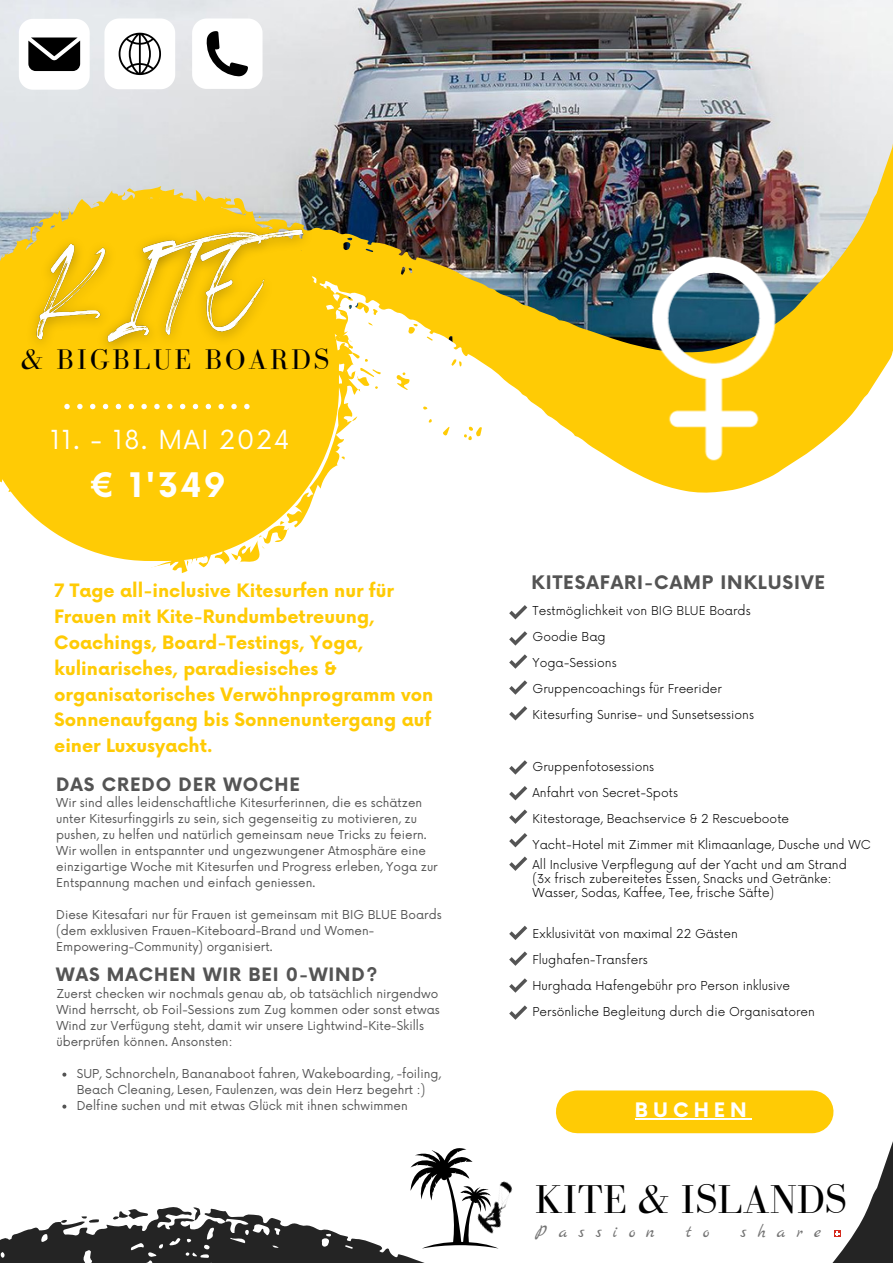
<style>
.page{position:relative;width:893px;height:1264px;background:#fff}
.page>*{position:absolute;margin:0;border:0;box-sizing:border-box;transform-origin:0 0}
.t1{font:41.4px "Bodoni FLF";color:#000}
.t2{font:700 33px "Now";color:#fff}
.t3{font:29.25px "Bodoni FLF";letter-spacing:.095em;color:#000}
.t4{font:25.5px "Now";letter-spacing:.065em;color:#fff}
.t5{font:700 19.5px "Now";letter-spacing:.255em;color:#fff}
.t6{font:700 18.15px "Now";letter-spacing:.05em;color:#545454}
.t7{font:18.15px "Marck Script";letter-spacing:.615em;color:#737373}
.t8{font:700 18px/25.8px "Now";color:#ffcb05}
.t9{font:700 18px "Now";letter-spacing:.05em;color:#545454}
.t10{font:12px/16px "Now";color:#545454}
.t11{font:300 12px/14px "Now";color:#000}
</style>
<div class="page">
<img style="left:0;top:0;width:892px;height:92px">
<img style="left:0;top:92px;width:892px;height:126px">
<svg style="left:358px;top:218px;width:170px;height:711px"></svg>
<svg style="left:0;top:186px;width:358px;height:387px;fill:#ffcb05"></svg>
<svg style="left:352px;top:416px;width:5px;height:5px"></svg>
<svg style="left:341px;top:456px;width:4px;height:3px"></svg>
<svg style="left:355px;top:370px;width:4px;height:12px"></svg>
<svg style="left:192px;top:18px;width:70px;height:71px"></svg>
<svg style="left:104px;top:18px;width:71px;height:71px"></svg>
<svg style="left:0;top:1090px;width:892px;height:172px"></svg>
<svg style="left:193px;top:1206px;width:8px;height:14px"></svg>
<svg style="left:61px;top:1219px;width:6px;height:4px"></svg>
<svg style="left:81px;top:1215px;width:18px;height:8px"></svg>
<svg style="left:113px;top:1206px;width:35px;height:13px"></svg>
<svg style="left:834px;top:1230px;width:6px;height:6px"></svg>
<svg style="left:410px;top:1143px;width:88px;height:105px"></svg>
<img style="left:468px;top:1178px;width:59px;height:63px">
<svg style="left:19px;top:19px;width:71px;height:71px"></svg>
<div style="left:577px;top:1090px;width:235px;height:43px;background:#ffcb05"></div>
<hr style="left:635px;top:1118px;width:116px;height:1px;background:#fff">
<svg style="left:64px;top:404px;width:6px;height:5px"></svg>
<svg style="left:77px;top:404px;width:6px;height:5px"></svg>
<svg style="left:90px;top:404px;width:5px;height:5px"></svg>
<svg style="left:103px;top:404px;width:5px;height:5px"></svg>
<svg style="left:116px;top:404px;width:5px;height:5px"></svg>
<svg style="left:128px;top:404px;width:6px;height:5px"></svg>
<svg style="left:141px;top:404px;width:6px;height:5px"></svg>
<svg style="left:154px;top:404px;width:6px;height:5px"></svg>
<svg style="left:167px;top:404px;width:5px;height:5px"></svg>
<svg style="left:180px;top:404px;width:5px;height:5px"></svg>
<svg style="left:193px;top:404px;width:5px;height:5px"></svg>
<svg style="left:206px;top:404px;width:5px;height:5px"></svg>
<svg style="left:218px;top:404px;width:6px;height:5px"></svg>
<svg style="left:231px;top:404px;width:6px;height:5px"></svg>
<svg style="left:244px;top:404px;width:5px;height:5px"></svg>
<svg style="left:62px;top:1072px;width:4px;height:4px"></svg>
<svg style="left:62px;top:1104px;width:4px;height:4px"></svg>
<svg style="left:509px;top:680px;width:18px;height:14px"></svg>
<svg style="left:509px;top:654px;width:18px;height:14px"></svg>
<svg style="left:509px;top:631px;width:18px;height:14px"></svg>
<svg style="left:509px;top:612px;width:18px;height:7px"></svg>
<svg style="left:509px;top:856px;width:18px;height:14px"></svg>
<svg style="left:509px;top:760px;width:18px;height:14px"></svg>
<svg style="left:509px;top:786px;width:18px;height:14px"></svg>
<svg style="left:509px;top:809px;width:18px;height:14px"></svg>
<svg style="left:509px;top:833px;width:18px;height:14px"></svg>
<svg style="left:509px;top:1005px;width:18px;height:14px"></svg>
<svg style="left:509px;top:925px;width:18px;height:15px"></svg>
<svg style="left:509px;top:951px;width:18px;height:14px"></svg>
<svg style="left:509px;top:978px;width:18px;height:14px"></svg>
<img style="left:460px;top:104px;width:432px;height:508px">
<img style="left:12px;top:209px;width:316px;height:178px">
<svg style="left:509px;top:706px;width:18px;height:14px"></svg>
<p class="t3" style="left:21px;top:344px;width:309px">&amp; BIGBLUE BOARDS</p>
<p class="t4" style="left:50px;top:425px;width:241px">11. - 18. MAI 2024</p>
<p class="t2" style="left:91px;top:467px;width:136px">€ 1'349</p>
<p class="t8" style="left:54px;top:578px;width:380px">7 Tage all-inclusive Kitesurfen nur für Frauen mit Kite-Rundumbetreuung, Coachings, Board-Testings, Yoga, kulinarisches, paradiesisches &amp; organisatorisches Verwöhnprogramm von Sonnenaufgang bis Sonnenuntergang auf einer Luxusyacht.</p>
<p class="t9" style="left:56px;top:774px;width:245px">DAS CREDO DER WOCHE</p>
<p class="t10" style="left:56px;top:795px;width:383px">Wir sind alles leidenschaftliche Kitesurferinnen, die es schätzen unter Kitesurfinggirls zu sein, sich gegenseitig zu motivieren, zu pushen, zu helfen und natürlich gemeinsam neue Tricks zu feiern.<br>Wir wollen in entspannter und ungezwungener Atmosphäre eine einzigartige Woche mit Kitesurfen und Progress erleben, Yoga zur Entspannung machen und einfach geniessen.</p>
<p class="t10" style="left:56px;top:907px;width:387px">Diese Kitesafari nur für Frauen ist gemeinsam mit BIG BLUE Boards (dem exklusiven Frauen-Kiteboard-Brand und Women-<br>Empowering-Community) organisiert.</p>
<p class="t9" style="left:56px;top:964px;width:322px">WAS MACHEN WIR BEI 0-WIND?</p>
<p class="t10" style="left:56px;top:985px;width:385px">Zuerst checken wir nochmals genau ab, ob tatsächlich nirgendwo Wind herrscht, ob Foil-Sessions zum Zug kommen oder sonst etwas Wind zur Verfügung steht, damit wir unsere Lightwind-Kite-Skills überprüfen können. Ansonsten:</p>
<p class="t10" style="left:77px;top:1065px;width:366px">SUP, Schnorcheln, Bananaboot fahren, Wakeboarding, -foiling,<br>Beach Cleaning, Lesen, Faulenzen, was dein Herz begehrt :)</p>
<p class="t10" style="left:77px;top:1097px;width:332px">Delfine suchen und mit etwas Glück mit ihnen schwimmen</p>
<p class="t6" style="left:531px;top:572px;width:295px">KITESAFARI-CAMP INKLUSIVE</p>
<p class="t11" style="left:532px;top:604px;width:220px">Testmöglichkeit von BIG BLUE Boards</p>
<p class="t11" style="left:532px;top:630px;width:75px">Goodie Bag</p>
<p class="t11" style="left:532px;top:656px;width:86px">Yoga-Sessions</p>
<p class="t11" style="left:532px;top:682px;width:191px">Gruppencoachings für Freerider</p>
<p class="t11" style="left:532px;top:708px;width:223px">Kitesurfing Sunrise- und Sunsetsessions</p>
<p class="t11" style="left:532px;top:760px;width:123px">Gruppenfotosessions</p>
<p class="t11" style="left:532px;top:786px;width:147px">Anfahrt von Secret-Spots</p>
<p class="t11" style="left:532px;top:812px;width:258px">Kitestorage, Beachservice &amp; 2 Rescueboote</p>
<p class="t11" style="left:532px;top:838px;width:340px">Yacht-Hotel mit Zimmer mit Klimaanlage, Dusche und WC</p>
<p class="t11" style="left:532px;top:858px;width:316px">All Inclusive Verpflegung auf der Yacht und am Strand</p>
<p class="t11" style="left:532px;top:872px;width:300px">(3x frisch zubereitetes Essen, Snacks und Getränke:<br>Wasser, Sodas, Kaffee, Tee, frische Säfte)</p>
<p class="t11" style="left:532px;top:927px;width:207px">Exklusivität von maximal 22 Gästen</p>
<p class="t11" style="left:532px;top:953px;width:117px">Flughafen-Transfers</p>
<p class="t11" style="left:532px;top:979px;width:259px">Hurghada Hafengebühr pro Person inklusive</p>
<p class="t11" style="left:532px;top:1005px;width:284px">Persönliche Begleitung durch die Organisatoren</p>
<p class="t5" style="left:635px;top:1099px;width:113px">BUCHEN</p>
<p class="t1" style="left:535px;top:1176px;width:313px">KITE &amp; ISLANDS</p>
<p class="t7" style="left:535px;top:1221px;width:121px">Passion</p>
<p class="t7" style="left:686px;top:1221px;width:25px">t o</p>
<p class="t7" style="left:740px;top:1221px;width:82px">share</p>
</div>
